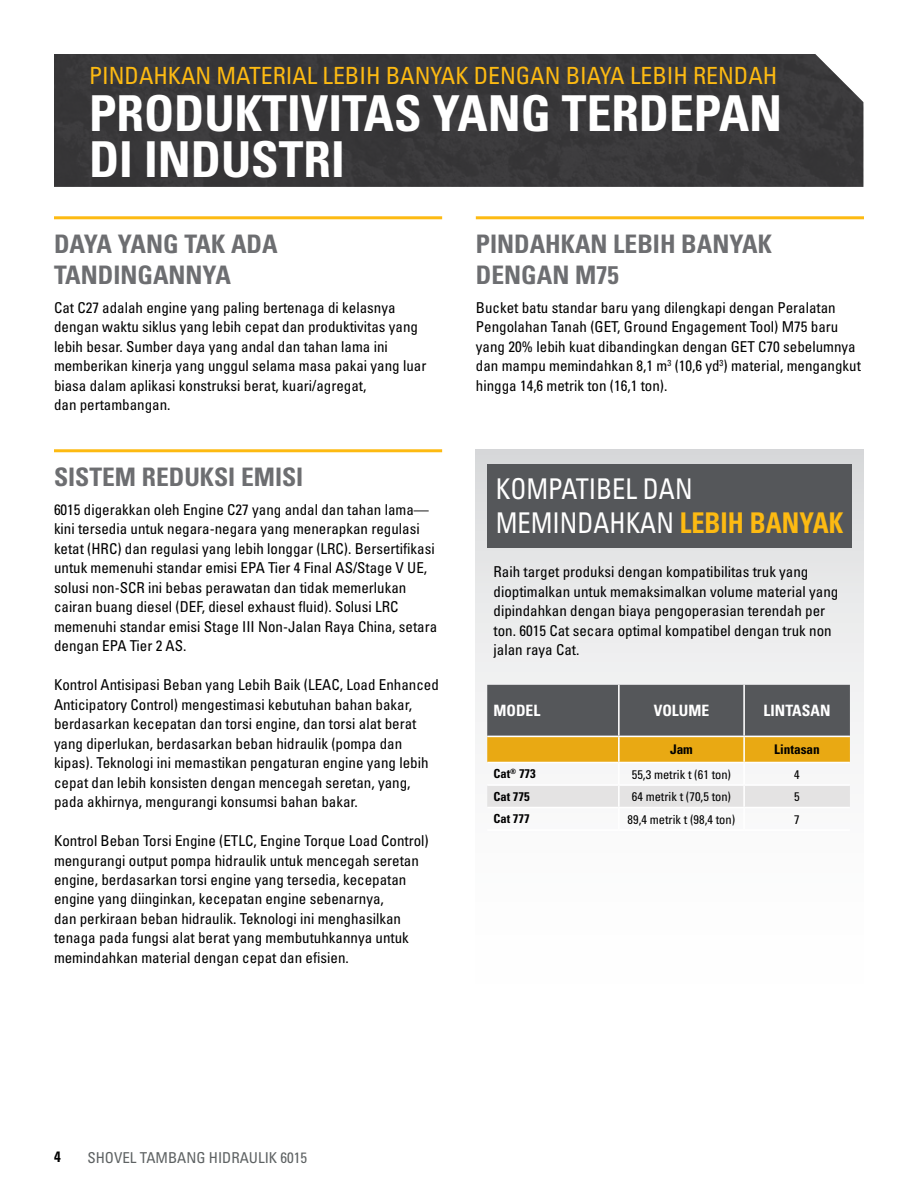
<style>
.page{position:relative;width:918px;height:1188px;background:#fff}
.page>*{position:absolute;margin:0;border:0;box-sizing:border-box;transform-origin:0 0}
.t1{font:700 condensed 49.5px/46.5px "Univers LT Std";color:#fff}
.t2{font:condensed 28.65px/34.3px "Univers LTCYR 57";color:#fff;scale:.92 1}
.t3{font:700 condensed 25.5px/30.6px "Univers LT Std";color:#6d6e71}
.t4{font:condensed 23.7px "Univers LTCYR 57";color:#fdba12}
.t5{font:700 condensed 15.6px "Univers LT Std";color:#fff}
.t6{font:condensed 15px/19.5px "Univers LTCYR 57";color:#000}
.t7{font:condensed 15px "Univers LTCYR 57";color:#5e6263}
.t8{font:700 condensed 15px "Univers LT Std";color:#000}
.t9{font:700 condensed 13.35px "Univers LT Std";color:#000}
.t10{font:condensed 12.45px "Univers LTCYR 57";color:#000}
.t11{font:700 condensed 12.45px "Univers LT Std";color:#000}
.s1{font-family:"Univers LT Std";font-weight:700;color:#fdba12}
</style>
<div class="page">
<div style="left:476px;top:449px;width:387px;height:631px;background:linear-gradient(to bottom,#dee0e1,#fff)"></div>
<div style="left:54px;top:54px;width:809px;height:133px;background:#383739"></div>
<hr style="left:54px;top:216px;width:388px;height:3px;background:#fdba12">
<hr style="left:476px;top:216px;width:388px;height:3px;background:#fdba12">
<hr style="left:54px;top:449px;width:388px;height:3px;background:#fdba12">
<svg style="left:487px;top:685px;width:363px;height:77px;background:#867344"></svg>
<div style="left:487px;top:786px;width:363px;height:21px;background:#e4e3e3"></div>
<hr style="left:618px;top:685px;width:2px;height:51px;background:#fff">
<hr style="left:743px;top:685px;width:2px;height:51px;background:#fff">
<hr style="left:487px;top:736px;width:132px;height:1px;background:#fff">
<hr style="left:619px;top:736px;width:125px;height:1px;background:#fff">
<hr style="left:618px;top:737px;width:2px;height:25px;background:#fff">
<hr style="left:744px;top:736px;width:106px;height:1px;background:#fff">
<hr style="left:743px;top:737px;width:2px;height:25px;background:#fff">
<hr style="left:487px;top:762px;width:132px;height:1px;background:#fff">
<hr style="left:619px;top:762px;width:125px;height:1px;background:#fff">
<hr style="left:618px;top:763px;width:2px;height:21px;background:#fff">
<hr style="left:744px;top:762px;width:106px;height:1px;background:#fff">
<hr style="left:743px;top:763px;width:2px;height:21px;background:#fff">
<hr style="left:487px;top:784px;width:132px;height:2px;background:#fff">
<hr style="left:619px;top:784px;width:125px;height:2px;background:#fff">
<hr style="left:618px;top:786px;width:2px;height:21px;background:#fff">
<hr style="left:744px;top:784px;width:106px;height:2px;background:#fff">
<hr style="left:743px;top:786px;width:2px;height:21px;background:#fff">
<hr style="left:487px;top:807px;width:132px;height:1px;background:#fff">
<hr style="left:619px;top:807px;width:125px;height:1px;background:#fff">
<hr style="left:618px;top:808px;width:2px;height:21px;background:#fff">
<hr style="left:744px;top:807px;width:106px;height:1px;background:#fff">
<hr style="left:743px;top:808px;width:2px;height:21px;background:#fff">
<hr style="left:487px;top:829px;width:132px;height:2px;background:#fff">
<hr style="left:619px;top:829px;width:125px;height:2px;background:#fff">
<hr style="left:744px;top:829px;width:106px;height:2px;background:#fff">
<div style="left:487px;top:464px;width:365px;height:84px;background:#55575a"></div>
<h3 class="t4" style="left:89px;top:61px;width:690px">PINDAHKAN MATERIAL LEBIH BANYAK DENGAN BIAYA LEBIH RENDAH</h3>
<h1 class="t1" style="left:89px;top:89px;width:695px">PRODUKTIVITAS YANG TERDEPAN<br>DI INDUSTRI</h1>
<h3 class="t3" style="left:54px;top:229px;width:225px">DAYA YANG TAK ADA<br>TANDINGANNYA</h3>
<p class="t6" style="left:54px;top:298px;width:374px">Cat C27 adalah engine yang paling bertenaga di kelasnya dengan waktu siklus yang lebih cepat dan produktivitas yang lebih besar. Sumber daya yang andal dan tahan lama ini memberikan kinerja yang unggul selama masa pakai yang luar biasa dalam aplikasi konstruksi berat, kuari/agregat,<br>dan pertambangan.</p>
<h3 class="t3" style="left:54px;top:462px;width:251px">SISTEM REDUKSI EMISI</h3>
<p class="t6" style="left:54px;top:499px;width:385px">6015 digerakkan oleh Engine C27 yang andal dan tahan lama— kini tersedia untuk negara-negara yang menerapkan regulasi ketat (HRC) dan regulasi yang lebih longgar (LRC). Bersertifikasi untuk memenuhi standar emisi EPA Tier 4 Final AS/Stage V UE, solusi non-SCR ini bebas perawatan dan tidak memerlukan cairan buang diesel (DEF, diesel exhaust fluid). Solusi LRC memenuhi standar emisi Stage III Non-Jalan Raya China, setara dengan EPA Tier 2 AS.</p>
<p class="t6" style="left:54px;top:675px;width:386px">Kontrol Antisipasi Beban yang Lebih Baik (LEAC, Load Enhanced Anticipatory Control) mengestimasi kebutuhan bahan bakar, berdasarkan kecepatan dan torsi engine, dan torsi alat berat yang diperlukan, berdasarkan beban hidraulik (pompa dan kipas). Teknologi ini memastikan pengaturan engine yang lebih cepat dan lebih konsisten dengan mencegah seretan, yang, pada akhirnya, mengurangi konsumsi bahan bakar.</p>
<p class="t6" style="left:54px;top:831px;width:376px">Kontrol Beban Torsi Engine (ETLC, Engine Torque Load Control) mengurangi output pompa hidraulik untuk mencegah seretan engine, berdasarkan torsi engine yang tersedia, kecepatan engine yang diinginkan, kecepatan engine sebenarnya,<br>dan perkiraan beban hidraulik. Teknologi ini menghasilkan tenaga pada fungsi alat berat yang membutuhkannya untuk memindahkan material dengan cepat dan efisien.</p>
<h3 class="t3" style="left:476px;top:229px;width:298px">PINDAHKAN LEBIH BANYAK<br>DENGAN M75</h3>
<p class="t6" style="left:476px;top:298px;width:387px">Bucket batu standar baru yang dilengkapi dengan Peralatan Pengolahan Tanah (GET, Ground Engagement Tool) M75 baru yang 20% lebih kuat dibandingkan dengan GET C70 sebelumnya dan mampu memindahkan 8,1 m<sup>3</sup> (10,6 yd<sup>3</sup>) material, mengangkut hingga 14,6 metrik ton (16,1 ton).</p>
<h2 class="t2" style="left:496px;top:471px;width:379px">KOMPATIBEL DAN<br>MEMINDAHKAN <span class="s1">LEBIH BANYAK</span></h2>
<p class="t6" style="left:494px;top:562px;width:346px">Raih target produksi dengan kompatibilitas truk yang dioptimalkan untuk memaksimalkan volume material yang dipindahkan dengan biaya pengoperasian terendah per ton. 6015 Cat secara optimal kompatibel dengan truk non jalan raya Cat.</p>
<p class="t5" style="left:493px;top:701px;width:48px">MODEL</p>
<p class="t5" style="left:654px;top:701px;width:57px">VOLUME</p>
<p class="t5" style="left:764px;top:701px;width:68px">LINTASAN</p>
<p class="t9" style="left:670px;top:741px;width:24px">Jam</p>
<p class="t9" style="left:774px;top:741px;width:47px">Lintasan</p>
<p class="t11" style="left:493px;top:766px;width:44px">Cat<sup>®</sup> 773</p>
<p class="t10" style="left:632px;top:766px;width:101px">55,3 metrik t (61 ton)</p>
<p class="t10" style="left:794px;top:766px;width:7px">4</p>
<p class="t11" style="left:493px;top:789px;width:38px">Cat 775</p>
<p class="t10" style="left:632px;top:789px;width:101px">64 metrik t (70,5 ton)</p>
<p class="t10" style="left:794px;top:789px;width:7px">5</p>
<p class="t11" style="left:493px;top:811px;width:38px">Cat 777</p>
<p class="t10" style="left:628px;top:811px;width:109px">89,4 metrik t (98,4 ton)</p>
<p class="t10" style="left:794px;top:811px;width:7px">7</p>
<p class="t8" style="left:54px;top:1147px;width:8px">4</p>
<p class="t7" style="left:87px;top:1148px;width:221px">SHOVEL TAMBANG HIDRAULIK 6015</p>
</div>
